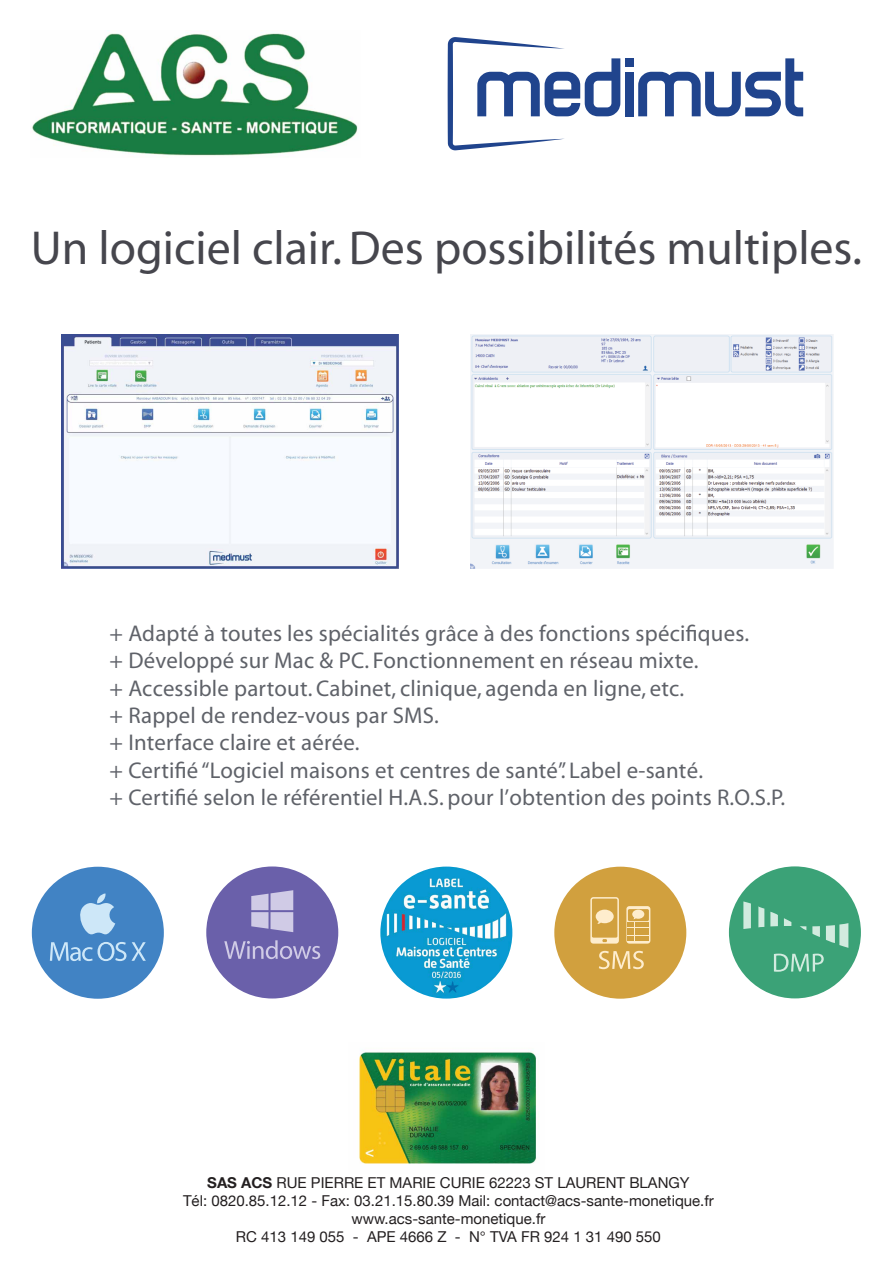
<style>
.page{position:relative;width:893px;height:1263px;background:#fff}
.page>*{position:absolute;margin:0;border:0;box-sizing:border-box;transform-origin:0 0}
.t1{font:47.85px "Myriad";color:#46464d}
.t2{font:22.8px/27.3px "Myriad";letter-spacing:.01em;color:#5f6269}
.t3{font:15px/18px "Helvetica Neue";color:#231f20;text-align:center}
.s1{font-weight:700}
</style>
<div class="page">
<img style="left:62px;top:335px;width:337px;height:234px">
<img style="left:380px;top:866px;width:132px;height:132px;border-radius:66px">
<div style="left:625px;top:58px;width:9px;height:9px;background:#20448d"></div>
<div style="left:625px;top:72px;width:9px;height:44px;background:#20448d"></div>
<svg style="left:638px;top:58px;width:165px;height:58px"></svg>
<svg style="left:448px;top:37px;width:172px;height:113px"></svg>
<div style="left:206px;top:866px;width:132px;height:132px;background:#6a60aa;border-radius:50%"></div>
<svg style="left:224px;top:940px;width:96px;height:19px"></svg>
<svg style="left:251px;top:890px;width:42px;height:42px"></svg>
<div style="left:32px;top:867px;width:132px;height:132px;background:#4183c4;border-radius:50%"></div>
<svg style="left:50px;top:942px;width:96px;height:19px"></svg>
<svg style="left:80px;top:893px;width:35px;height:41px"></svg>
<div style="left:554px;top:867px;width:132px;height:132px;background:#d1a03e;border-radius:50%"></div>
<svg style="left:599px;top:951px;width:45px;height:18px"></svg>
<svg style="left:590px;top:897px;width:29px;height:47px"></svg>
<svg style="left:602px;top:939px;width:5px;height:3px"></svg>
<div style="left:592px;top:899px;width:25px;height:39px;background:#d1a03e;border-radius:2px"></div>
<svg style="left:596px;top:910px;width:18px;height:14px"></svg>
<div style="left:626px;top:906px;width:24px;height:38px;background:linear-gradient(to right,#feedcd,#feedcd);border-radius:3px"></div>
<svg style="left:628px;top:909px;width:21px;height:12px"></svg>
<svg style="left:628px;top:910px;width:21px;height:31px"></svg>
<div style="left:729px;top:866px;width:132px;height:132px;background:#3ba277;border-radius:50%"></div>
<svg style="left:743px;top:901px;width:8px;height:28px"></svg>
<svg style="left:758px;top:906px;width:6px;height:21px"></svg>
<svg style="left:770px;top:912px;width:8px;height:14px"></svg>
<svg style="left:784px;top:918px;width:7px;height:8px"></svg>
<svg style="left:800px;top:926px;width:6px;height:4px"></svg>
<svg style="left:812px;top:926px;width:8px;height:11px"></svg>
<svg style="left:826px;top:923px;width:22px;height:25px"></svg>
<svg style="left:774px;top:954px;width:50px;height:18px"></svg>
<img style="left:32px;top:30px;width:326px;height:126px">
<img style="left:359px;top:1050px;width:178px;height:114px">
<img style="left:471px;top:335px;width:362px;height:234px">
<h1 class="t1" style="left:31px;top:224px;width:833px">Un logiciel clair. Des possibilités multiples.</h1>
<p class="t2" style="left:109px;top:620px;width:677px">+ Adapté à toutes les spécialités grâce à des fonctions spécifiques.<br>+ Développé sur Mac &amp; PC. Fonctionnement en réseau mixte.<br>+ Accessible partout. Cabinet, clinique, agenda en ligne, etc.<br>+ Rappel de rendez-vous par SMS.<br>+ Interface claire et aérée.<br>+ Certifié “Logiciel maisons et centres de santé”. Label e-santé.<br>+ Certifié selon le référentiel H.A.S. pour l’obtention des points R.O.S.P.</p>
<p class="t3" style="left:183px;top:1175px;width:532px"><span class="s1">SAS ACS</span> RUE PIERRE ET MARIE CURIE 62223 ST LAURENT BLANGY<br>Tél: 0820.85.12.12 - Fax: 03.21.15.80.39 Mail: contact@acs-sante-monetique.fr www.acs-sante-monetique.fr<br>RC 413 149 055 - APE 4666 Z - N° TVA FR 924 1 31 490 550</p>
</div>
